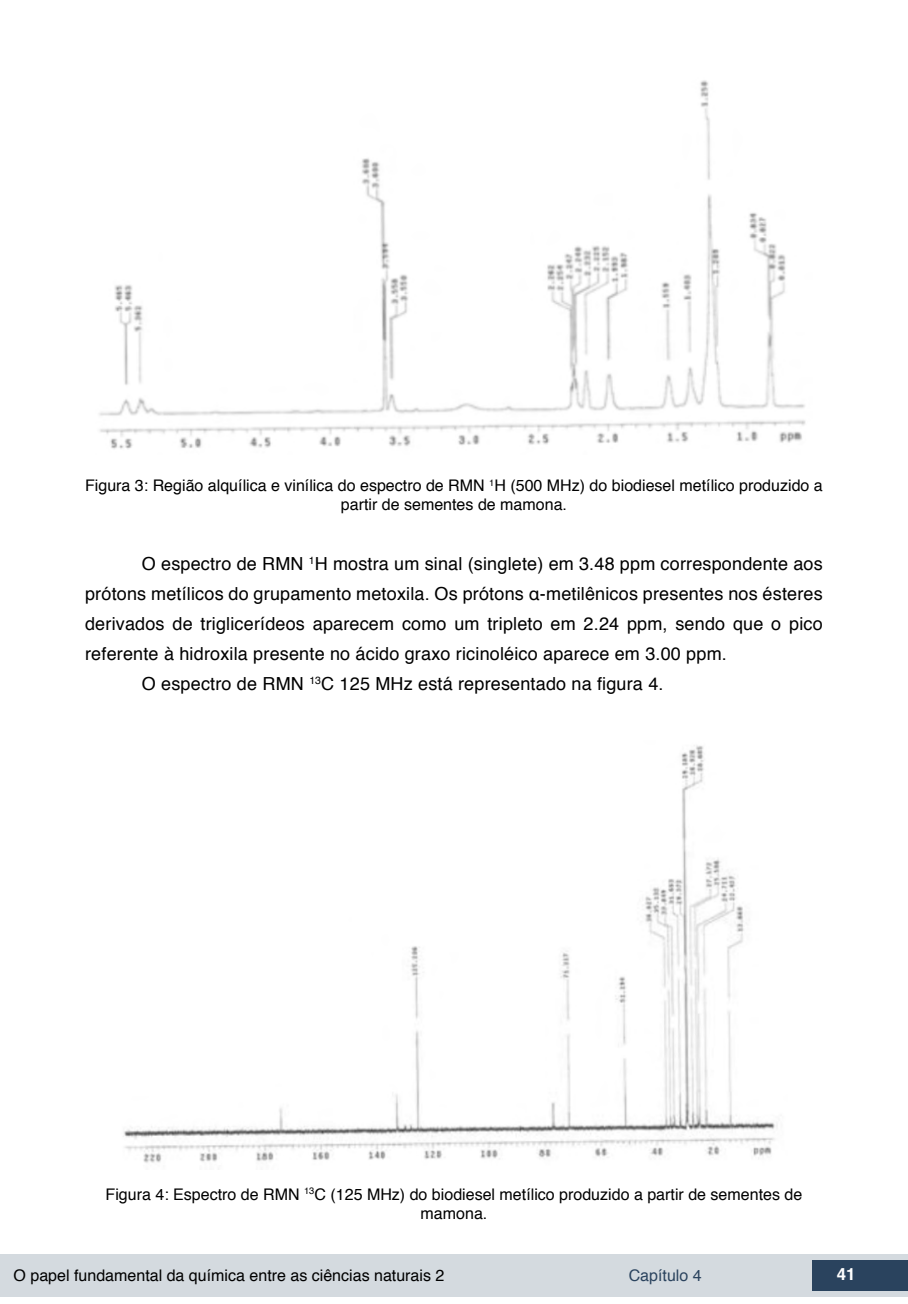
<style>
.page{position:relative;width:908px;height:1304px;background:#fff}
.page>*{position:absolute;margin:0;border:0;box-sizing:border-box;transform-origin:0 0}
.txt{font:18px/30px "Helvetica";letter-spacing:.01em;color:#000;text-align:justify}
.t1{font:700 16.8px "Helvetica";color:#fff}
.imagens_graf_tab{font:16px/19.2px "Helvetica";color:#000;text-align:center}
.t2{font:16px "Helvetica";color:#2a435e}
</style>
<div class="page">
<div style="left:0;top:1254px;width:906px;height:43px;background:#d4dadf"></div>
<div style="left:812px;top:1261px;width:95px;height:30px;background:#2a435e"></div>
<img style="left:99px;top:80px;width:707px;height:369px">
<img style="left:124px;top:745px;width:654px;height:418px">
<p class="imagens_graf_tab" style="left:85px;top:476px;width:739px">Figura 3: Região alquílica e vinílica do espectro de RMN <sup>1</sup>H (500 MHz) do biodiesel metílico produzido a partir de sementes de mamona.</p>
<p class="txt" style="left:85px;top:549px;width:738px;text-indent:57px">O espectro de RMN <sup>1</sup>H mostra um sinal (singlete) em 3.48 ppm correspondente aos prótons metílicos do grupamento metoxila. Os prótons α-metilênicos presentes nos ésteres derivados de triglicerídeos aparecem como um tripleto em 2.24 ppm, sendo que o pico referente à hidroxila presente no ácido graxo ricinoléico aparece em 3.00 ppm.</p>
<p class="txt" style="left:142px;top:669px;width:523px">O espectro de RMN <sup>13</sup>C 125 MHz está representado na figura 4.</p>
<p class="imagens_graf_tab" style="left:106px;top:1185px;width:697px">Figura 4: Espectro de RMN <sup>13</sup>C (125 MHz) do biodiesel metílico produzido a partir de sementes de mamona.</p>
<p class="imagens_graf_tab" style="left:14px;top:1266px;width:432px">O papel fundamental da química entre as ciências naturais 2</p>
<p class="t2" style="left:628px;top:1263px;width:74px">Capítulo 4</p>
<p class="t1" style="left:836px;top:1261px;width:20px">41</p>
</div>
